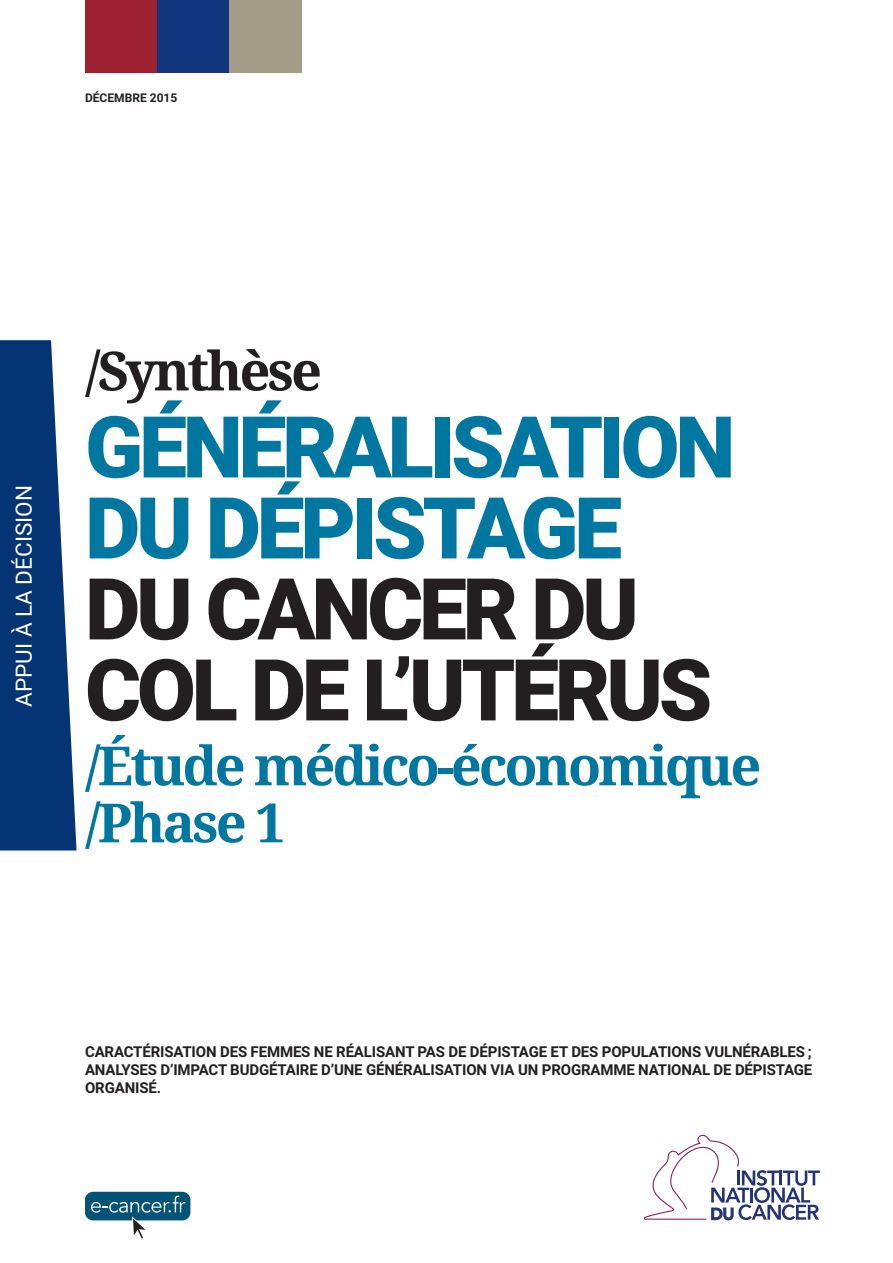
<style>
.page{position:relative;width:893px;height:1263px;background:#fff}
.page>*{position:absolute;margin:0;border:0;box-sizing:border-box;transform-origin:0 0}
.t1{font:900 85.5px/81px "Roboto";letter-spacing:-.05em;color:#0077a0}
.t2{font:900 85.5px/81px "Roboto";letter-spacing:-.05em;color:#231f20}
.t3{font:700 54px/57px "Droid Serif";letter-spacing:-.05em;color:#0077a0}
.t4{font:700 54px "Droid Serif";letter-spacing:-.05em;color:#231f20}
.t5{font:22.5px "Roboto";color:#fff}
.t6{font:700 15px/18px "Roboto";letter-spacing:-.01em;color:#231f20;text-align:justify}
.t7{font:700 12px "Roboto";color:#231f20}
</style>
<div class="page">
<div style="left:85px;top:0;width:72px;height:72px;background:#9d2130"></div>
<div style="left:157px;top:0;width:73px;height:73px;background:#11367e"></div>
<div style="left:230px;top:0;width:72px;height:73px;background:#a49c87"></div>
<svg style="left:644px;top:1135px;width:176px;height:85px"></svg>
<div style="left:85px;top:1192px;width:105px;height:28px;background:#015378;border-radius:8px"></div>
<svg style="left:91px;top:1196px;width:95px;height:43px"></svg>
<svg style="left:0;top:340px;width:77px;height:510px"></svg>
<p class="t7" style="left:85px;top:90px;width:94px">DÉCEMBRE 2015</p>
<h3 class="t5" style="left:8px;top:707px;width:223px;rotate:-90deg">APPUI À LA DÉCISION</h3>
<h2 class="t4" style="left:85px;top:340px;width:238px">/Synthèse</h2>
<h1 class="t1" style="left:85px;top:403px;width:652px">GÉNÉRALISATION<br>DU DÉPISTAGE</h1>
<h1 class="t2" style="left:85px;top:565px;width:629px">DU CANCER DU<br>COL DE L’UTÉRUS</h1>
<h2 class="t3" style="left:85px;top:738px;width:678px">/Étude médico-économique /Phase 1</h2>
<p class="t6" style="left:85px;top:1042px;width:729px">CARACTÉRISATION DES FEMMES NE RÉALISANT PAS DE DÉPISTAGE ET DES POPULATIONS VULNÉRABLES ; ANALYSES D’IMPACT BUDGÉTAIRE D’UNE GÉNÉRALISATION VIA UN PROGRAMME NATIONAL DE DÉPISTAGE ORGANISÉ.</p>
</div>
